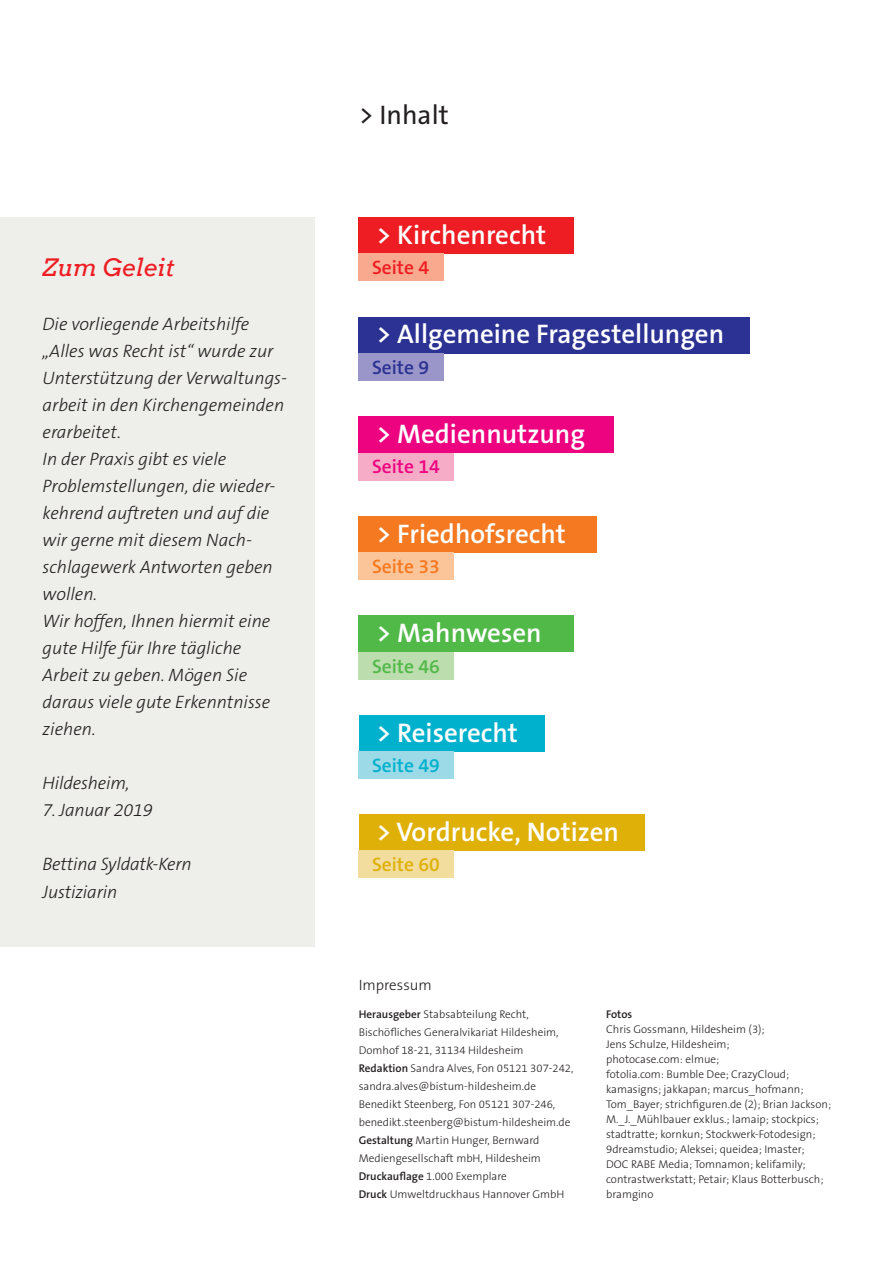
<style>
.page{position:relative;width:884px;height:1263px;background:#fff}
.page>*{position:absolute;margin:0;border:0;box-sizing:border-box;transform-origin:0 0}
.t1{font:600 27px "The Sans B6";color:#fff}
.t2{font:27px "The Sans B5 Plain";color:#231f20}
.t3{font:italic 24px "Arvo";color:#ee1d23}
.t4{font:600 19.5px "The Sans B6";color:#f47921}
.t5{font:600 19.5px "The Sans B6";color:#51b948}
.t6{font:600 19.5px "The Sans B6";color:#ed0280}
.t7{font:600 19.5px "The Sans B6";color:#00b1cd}
.t8{font:600 19.5px "The Sans B6";color:#dfb108}
.t9{font:600 19.5px "The Sans B6";color:#ee1d23}
.t10{font:600 19.5px "The Sans B6";color:#2c3293}
.t11{font:italic 300 18px/27px "The Sans B3";color:#231f20}
.t12{font:300 15px "The Sans B3";color:#231f20}
.t13{font:300 11.25px/15px "The Sans B3";color:#231f20}
.t14{font:600 11.25px "The Sans B6";color:#231f20}
.s1{font-family:"The Sans B6";font-weight:600}
</style>
<div class="page">
<div style="left:0;top:217px;width:314px;height:730px;background:#eeeeeb"></div>
<div style="left:359px;top:218px;width:215px;height:36px;background:#ee1d23"></div>
<div style="left:359px;top:516px;width:238px;height:36px;background:#f47921"></div>
<div style="left:359px;top:317px;width:391px;height:36px;background:#2c3293"></div>
<div style="left:359px;top:616px;width:215px;height:36px;background:#51b948"></div>
<div style="left:359px;top:417px;width:255px;height:36px;background:#ed0280"></div>
<div style="left:359px;top:715px;width:185px;height:36px;background:#00b1cd"></div>
<div style="left:359px;top:814px;width:285px;height:36px;background:#dfb108"></div>
<div style="left:359px;top:254px;width:85px;height:27px;background:#f8a98e"></div>
<div style="left:359px;top:552px;width:95px;height:28px;background:#fcc599"></div>
<div style="left:359px;top:353px;width:85px;height:28px;background:#9a96c9"></div>
<div style="left:359px;top:652px;width:95px;height:27px;background:#bcddae"></div>
<div style="left:359px;top:453px;width:95px;height:27px;background:#f6acc7"></div>
<div style="left:359px;top:751px;width:95px;height:28px;background:#9ddae8"></div>
<div style="left:359px;top:850px;width:95px;height:28px;background:#f2dd9f"></div>
<h2 class="t3" style="left:43px;top:251px;width:134px">Zum Geleit</h2>
<p class="t11" style="left:43px;top:310px;width:246px">Die vorliegende Arbeitshilfe „Alles was Recht ist“ wurde zur<br>Unterstützung der Verwaltungs&shy;arbeit in den Kirchengemeinden erarbeitet.<br>In der Praxis gibt es viele<br>Problemstellungen, die wieder&shy;kehrend auftreten und auf die wir gerne mit diesem Nach&shy;schlagewerk Antworten geben wollen.<br>Wir hoffen, Ihnen hiermit eine gute Hilfe für Ihre tägliche<br>Arbeit zu geben. Mögen Sie daraus viele gute Erkenntnisse ziehen.</p>
<h3 class="t11" style="left:43px;top:769px;width:89px">Hildesheim,</h3>
<h3 class="t11" style="left:43px;top:796px;width:112px">7. Januar 2019</h3>
<h3 class="t11" style="left:43px;top:850px;width:151px;line-height:28.5px">Bettina Syldatk-Kern<br>Justiziarin</h3>
<h1 class="t2" style="left:359px;top:101px;width:91px">&gt; Inhalt</h1>
<h1 class="t1" style="left:376px;top:220px;width:171px">&gt; Kirchenrecht</h1>
<h3 class="t9" style="left:372px;top:257px;width:59px">Seite 4</h3>
<h1 class="t1" style="left:376px;top:320px;width:349px">&gt; Allgemeine Fragestellungen</h1>
<h3 class="t10" style="left:372px;top:357px;width:59px">Seite 9</h3>
<h1 class="t1" style="left:376px;top:419px;width:210px">&gt; Mediennutzung</h1>
<h3 class="t6" style="left:372px;top:456px;width:69px">Seite 14</h3>
<h1 class="t1" style="left:376px;top:519px;width:191px">&gt; Friedhofsrecht</h1>
<h3 class="t4" style="left:372px;top:556px;width:69px">Seite 33</h3>
<h1 class="t1" style="left:376px;top:618px;width:167px">&gt; Mahnwesen</h1>
<h3 class="t5" style="left:372px;top:656px;width:69px">Seite 46</h3>
<h1 class="t1" style="left:376px;top:718px;width:143px">&gt; Reiserecht</h1>
<h3 class="t7" style="left:372px;top:755px;width:69px">Seite 49</h3>
<h1 class="t1" style="left:376px;top:817px;width:244px">&gt; Vordrucke, Notizen</h1>
<h3 class="t8" style="left:372px;top:854px;width:69px">Seite 60</h3>
<h3 class="t12" style="left:359px;top:976px;width:75px">Impressum</h3>
<p class="t13" style="left:359px;top:1005px;width:216px;line-height:18px"><span class="s1">Herausgeber</span> Stabsabteilung Recht, Bischöfliches Generalvikariat Hildesheim, Domhof 18-21, 31134 Hildesheim <span class="s1">Redaktion</span> Sandra Alves, Fon 05121 307-242, sandra.alves@bistum-hildesheim.de Benedikt Steenberg, Fon 05121 307-246, benedikt.steenberg@bistum-hildesheim.de <span class="s1">Gestaltung</span> Martin Hunger, Bernward Mediengesellschaft mbH, Hildesheim <span class="s1">Druckauflage</span> 1.000 Exemplare<br><span class="s1">Druck</span> Umweltdruckhaus Hannover GmbH</p>
<p class="t14" style="left:606px;top:1008px;width:28px">Fotos</p>
<p class="t13" style="left:606px;top:1022px;width:226px">Chris Gossmann, Hildesheim (3);<br>Jens Schulze, Hildesheim;<br>photocase.com: elmue;<br>fotolia.com: Bumble Dee; CrazyCloud; kamasigns; jakkapan; marcus_hofmann; Tom_Bayer; strichfiguren.de (2); Brian Jackson; M._J._Mühlbauer exklus.; lamaip; stockpics; stadtratte; kornkun; Stockwerk-Fotodesign; 9dreamstudio; Aleksei; queidea; Imaster;<br>DOC RABE Media; Tomnamon; kelifamily; contrastwerkstatt; Petair; Klaus Botterbusch; bramgino</p>
</div>
